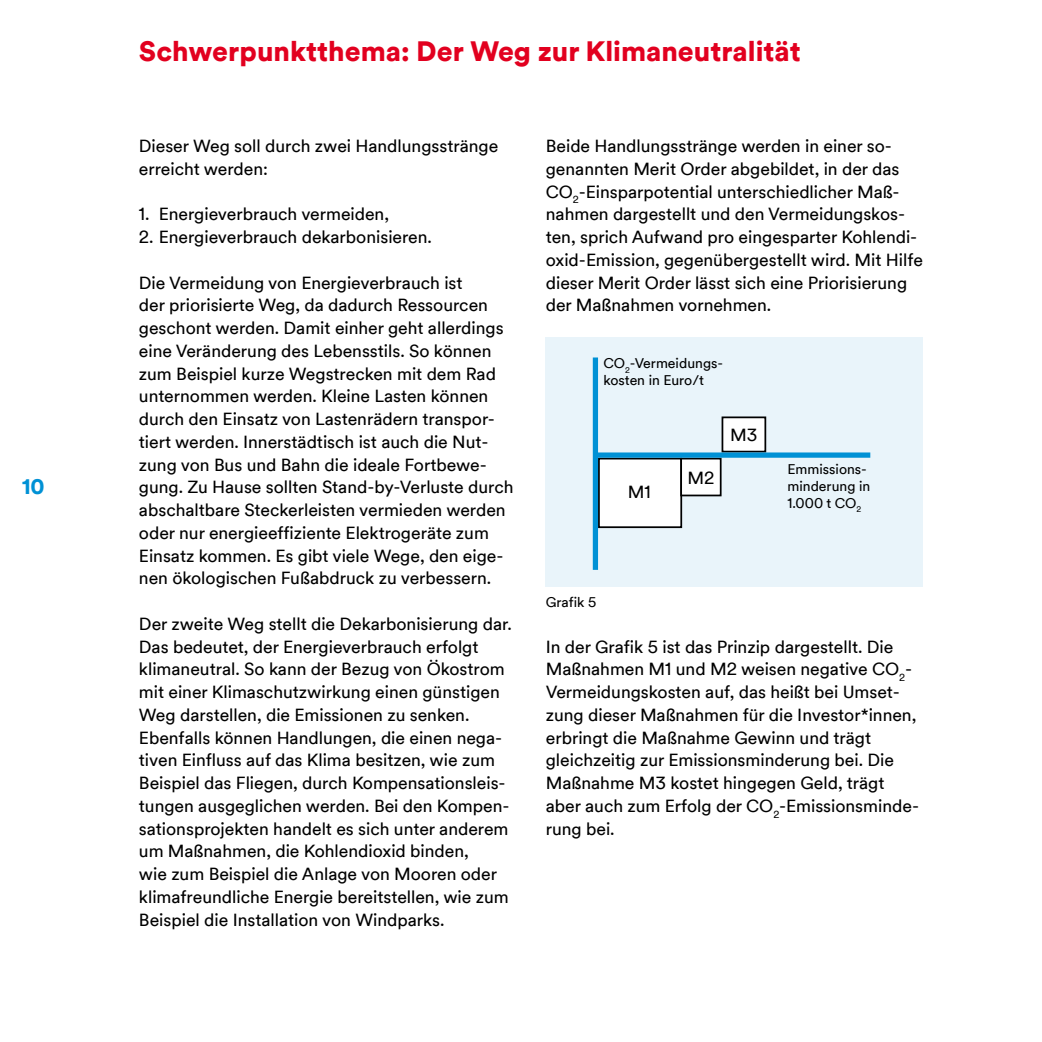
<style>
.page{position:relative;width:1042px;height:1042px;background:#fff}
.page>*{position:absolute;margin:0;border:0;box-sizing:border-box;transform-origin:0 0}
.t1{font:900 28px "Duesseldorf Circular TT";color:#e2001f}
.t2{font:900 21px "Duesseldorf Circular TT";color:#0091d5}
.t3{font:17.5px/22.8px "Duesseldorf Circular TT";color:#000}
.t4{font:14px/16.8px "Duesseldorf Circular TT";color:#000}
</style>
<div class="page">
<div style="left:546px;top:337px;width:377px;height:250px;background:#e9f4fa"></div>
<div style="left:599px;top:458px;width:82px;height:69px;background:#fff"></div>
<div style="left:598px;top:458px;width:84px;height:70px;border:2px solid #000"></div>
<div style="left:681px;top:458px;width:40px;height:37px;background:#fff"></div>
<div style="left:680px;top:458px;width:41px;height:38px;border:2px solid #000"></div>
<div style="left:722px;top:417px;width:43px;height:34px;background:#fff"></div>
<div style="left:721px;top:416px;width:45px;height:36px;border:2px solid #000"></div>
<div style="left:593px;top:357px;width:5px;height:213px;background:#0091d5"></div>
<div style="left:596px;top:452px;width:274px;height:6px;background:#0091d5"></div>
<p class="t2" style="left:22px;top:472px;width:24px">10</p>
<h1 class="t1" style="left:139px;top:31px;width:663px">Schwerpunktthema: Der Weg zur Klimaneutralität</h1>
<p class="t3" style="left:139px;top:134px;width:361px">Dieser Weg soll durch zwei Handlungsstränge erreicht werden:</p>
<p class="t3" style="left:139px;top:202px;width:252px">1. Energieverbrauch vermeiden,</p>
<p class="t3" style="left:139px;top:225px;width:294px">2. Energieverbrauch dekarbonisieren.</p>
<p class="t3" style="left:139px;top:270px;width:376px">Die Vermeidung von Energieverbrauch ist<br>der priorisierte Weg, da dadurch Ressourcen geschont werden. Damit einher geht allerdings eine Veränderung des Lebensstils. So können zum Beispiel kurze Wegstrecken mit dem Rad unternommen werden. Kleine Lasten können durch den Einsatz von Lastenrädern transpor&shy;tiert werden. Innerstädtisch ist auch die Nut&shy;zung von Bus und Bahn die ideale Fortbewe&shy;gung. Zu Hause sollten Stand-by-Verluste durch abschaltbare Steckerleisten vermieden werden oder nur energieeffiziente Elektrogeräte zum Einsatz kommen. Es gibt viele Wege, den eige&shy;nen ökologischen Fußabdruck zu verbessern.</p>
<p class="t3" style="left:139px;top:611px;width:375px">Der zweite Weg stellt die Dekarbonisierung dar.<br>Das bedeutet, der Energieverbrauch erfolgt klimaneutral. So kann der Bezug von Ökostrom mit einer Klimaschutzwirkung einen günstigen Weg darstellen, die Emissionen zu senken.<br>Ebenfalls können Handlungen, die einen nega&shy;tiven Einfluss auf das Klima besitzen, wie zum Beispiel das Fliegen, durch Kompensationsleis&shy;tungen ausgeglichen werden. Bei den Kompen&shy;sationsprojekten handelt es sich unter anderem um Maßnahmen, die Kohlendioxid binden,<br>wie zum Beispiel die Anlage von Mooren oder klimafreundliche Energie bereitstellen, wie zum Beispiel die Installation von Windparks.</p>
<p class="t3" style="left:546px;top:134px;width:379px">Beide Handlungsstränge werden in einer so&shy;genannten Merit Order abgebildet, in der das CO<sub>2</sub>-Einsparpotential unterschiedlicher Maß&shy;nahmen dargestellt und den Vermeidungskos&shy;ten, sprich Aufwand pro eingesparter Kohlendi&shy;oxid-Emission, gegenübergestellt wird. Mit Hilfe dieser Merit Order lässt sich eine Priorisierung der Maßnahmen vornehmen.</p>
<p class="t4" style="left:603px;top:354px;width:121px">CO<sub>2</sub>-Vermeidungs&shy;kosten in Euro/t</p>
<p class="t3" style="left:628px;top:480px;width:24px">M1</p>
<p class="t3" style="left:687px;top:465px;width:29px">M2</p>
<p class="t3" style="left:730px;top:423px;width:29px">M3</p>
<p class="t4" style="left:787px;top:460px;width:84px">Emmissions&shy;minderung in<br>1.000 t CO<sub>2</sub></p>
<p class="t4" style="left:546px;top:593px;width:52px">Grafik 5</p>
<p class="t3" style="left:546px;top:634px;width:375px">In der Grafik 5 ist das Prinzip dargestellt. Die Maßnahmen M1 und M2 weisen negative CO<sub>2</sub>- Vermeidungskosten auf, das heißt bei Umset&shy;zung dieser Maßnahmen für die Investor*innen, erbringt die Maßnahme Gewinn und trägt gleichzeitig zur Emissionsminderung bei. Die Maßnahme M3 kostet hingegen Geld, trägt aber auch zum Erfolg der CO<sub>2</sub>-Emissionsminde&shy;rung bei.</p>
</div>
